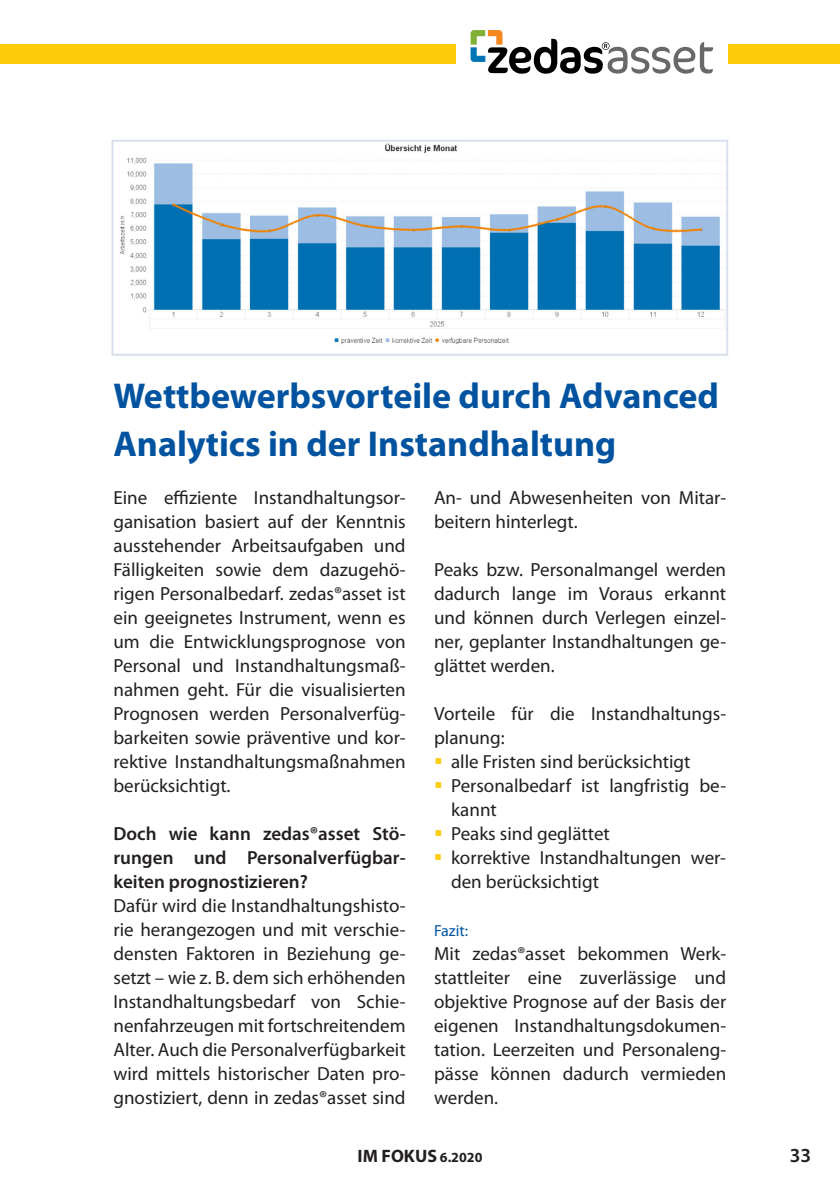
<style>
.page{position:relative;width:840px;height:1191px;background:#fff}
.page>*{position:absolute;margin:0;border:0;box-sizing:border-box;transform-origin:0 0}
.t1{font:700 36px/48px "Myriad Pro";color:#0153a0}
.t2{font:600 20px "Myriad Pro";color:#231f20}
.t3{font:19px/24px "Myriad Pro";color:#231f20;text-align:justify}
.t4{font:600 19px/24px "Myriad Pro";color:#231f20;text-align:justify}
.t5{font:700 18px "Myriad Pro";color:#231f20}
.t6{font:16px "Myriad Pro";color:#0153a0}
.s1{font-size:14px}
</style>
<div class="page">
<div style="left:0;top:44px;width:839px;height:20px;background:#feca0a"></div>
<div style="left:456px;top:30px;width:271px;height:44px;background:#fff"></div>
<svg style="left:470px;top:30px;width:242px;height:44px"></svg>
<svg style="left:111px;top:140px;width:617px;height:216px"></svg>
<h1 class="t1" style="left:113px;top:371px;width:606px">Wettbewerbsvorteile durch Advanced<br>Analytics in der Instandhaltung</h1>
<p class="t3" style="left:113px;top:485px;width:293px">Eine effiziente Instandhaltungsor&shy;ganisation basiert auf der Kenntnis ausstehender Arbeitsaufgaben und Fälligkeiten sowie dem dazugehö&shy;rigen Personalbedarf. zedas®asset ist ein geeignetes Instrument, wenn es um die Entwicklungsprognose von Personal und Instandhaltungsmaß&shy;nahmen geht. Für die visualisierten Prognosen werden Personalverfüg&shy;barkeiten sowie präventive und kor&shy;rektive Instandhaltungsmaßnahmen berücksichtigt.</p>
<p class="t4" style="left:113px;top:821px;width:293px">Doch wie kann zedas®asset Stö&shy;rungen und Personalverfügbar&shy;keiten prognostizieren?</p>
<p class="t3" style="left:113px;top:893px;width:293px">Dafür wird die Instandhaltungshisto&shy;rie herangezogen und mit verschie&shy;densten Faktoren in Beziehung ge&shy;setzt – wie z. B. dem sich erhöhenden Instandhaltungsbedarf von Schie&shy;nenfahrzeugen mit fortschreitendem Alter. Auch die Personalverfügbarkeit wird mittels historischer Daten pro&shy;gnostiziert, denn in zedas®asset sind</p>
<p class="t3" style="left:434px;top:485px;width:293px">An- und Abwesenheiten von Mitar&shy;beitern hinterlegt.</p>
<p class="t3" style="left:434px;top:557px;width:293px">Peaks bzw. Personalmangel werden dadurch lange im Voraus erkannt und können durch Verlegen einzel&shy;ner, geplanter Instandhaltungen ge&shy;glättet werden.</p>
<p class="t3" style="left:434px;top:701px;width:293px">Vorteile für die Instandhaltungs-</p>
<p class="t3" style="left:434px;top:725px;width:72px">planung:</p>
<p class="t3" style="left:451px;top:749px;width:241px">alle Fristen sind berücksichtigt</p>
<p class="t3" style="left:451px;top:773px;width:276px">Personalbedarf ist langfristig be-</p>
<p class="t3" style="left:451px;top:797px;width:47px">kannt</p>
<p class="t3" style="left:451px;top:821px;width:160px">Peaks sind geglättet</p>
<p class="t3" style="left:451px;top:845px;width:276px">korrektive Instandhaltungen wer-</p>
<p class="t3" style="left:451px;top:869px;width:149px">den berücksichtigt</p>
<p class="t6" style="left:434px;top:921px;width:35px">Fazit:</p>
<p class="t3" style="left:434px;top:941px;width:293px">Mit zedas®asset bekommen Werk&shy;stattleiter eine zuverlässige und objektive Prognose auf der Basis der eigenen Instandhaltungsdokumen&shy;tation. Leerzeiten und Personaleng&shy;pässe können dadurch vermieden werden.</p>
<p class="t5" style="left:357px;top:1144px;width:126px">IM FOKUS <span class="s1">6.2020</span></p>
<p class="t2" style="left:789px;top:1142px;width:23px">33</p>
</div>
